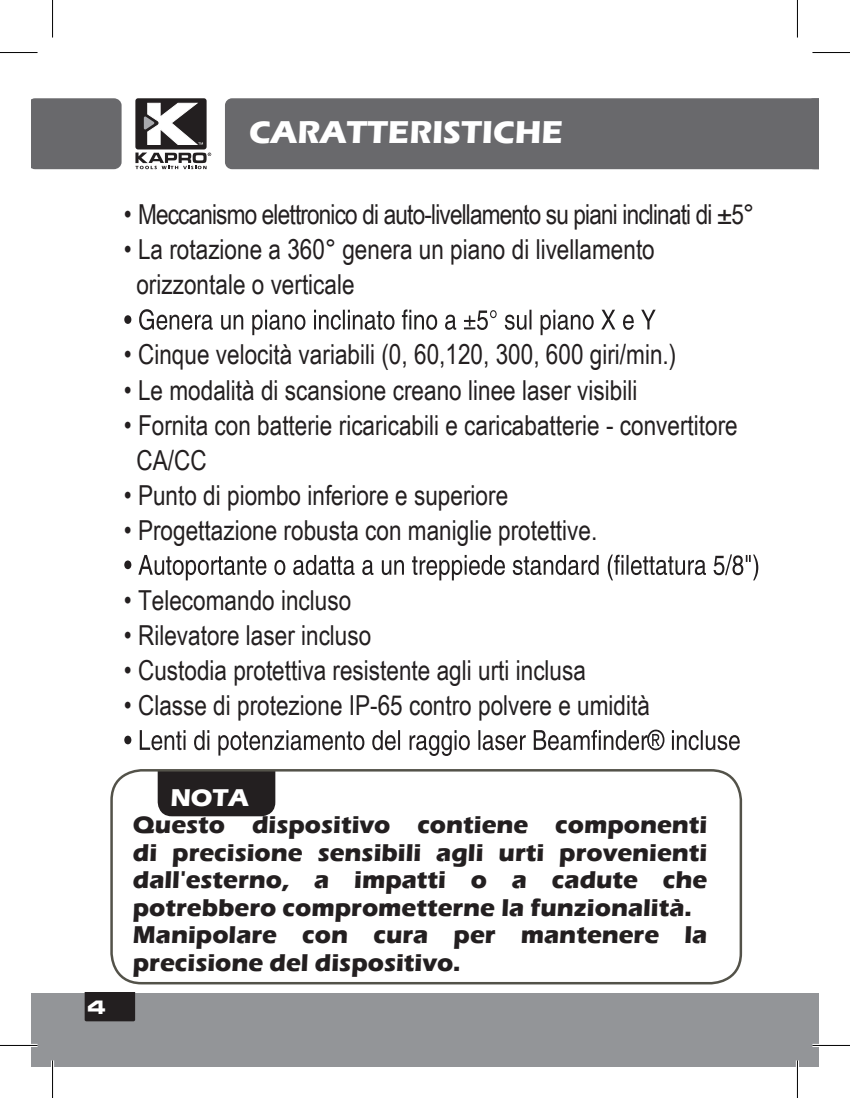
<style>
.page{position:relative;width:850px;height:1098px;background:#fff}
.page>*{position:absolute;margin:0;border:0;box-sizing:border-box;transform-origin:0 0}
.t1{font:700 32.5px "Eras ITC";color:#fff}
.t2{font:27.5px/35px "Arial Narrow";color:#231f20}
.t3{font:27.5px "Arial Narrow";letter-spacing:-.03em;color:#231f20}
.t4{font:700 25px/27.5px "Eras ITC";color:#231f20}
.t5{font:700 25px "Eras ITC";color:#fff}
.t6{font:20px "Microgramma D Bold Exte";color:#fff}
</style>
<div class="page">
<div style="left:31px;top:992px;width:787px;height:74px;background:#939598"></div>
<svg style="left:85px;top:992px;width:50px;height:29px"></svg>
<div style="left:135px;top:98px;width:71px;height:51px;background:#231f20;border-radius:3px"></div>
<svg style="left:135px;top:152px;width:76px;height:17px"></svg>
<svg style="left:144px;top:103px;width:59px;height:42px"></svg>
<div style="left:31px;top:98px;width:90px;height:71px;background:#69696c"></div>
<div style="left:225px;top:98px;width:579px;height:71px;background:#69696c"></div>
<svg style="left:804px;top:98px;width:14px;height:71px"></svg>
<div style="left:158px;top:771px;width:117px;height:45px;background:#231f20"></div>
<div style="left:110px;top:768px;width:631px;height:216px;border:2px solid #535249;border-radius:30px"></div>
<svg style="left:124px;top:309px;width:531px;height:26px"></svg>
<svg style="left:124px;top:554px;width:634px;height:26px"></svg>
<svg style="left:124px;top:729px;width:615px;height:26px"></svg>
<hr style="left:0;top:1043px;width:38px;height:3px;background:#fff">
<hr style="left:812px;top:1043px;width:37px;height:3px;background:#fff">
<hr style="left:51px;top:1060px;width:3px;height:37px;background:#fff">
<hr style="left:795px;top:1060px;width:3px;height:37px;background:#fff">
<hr style="left:0;top:52px;width:38px;height:1px;background:#000">
<hr style="left:812px;top:52px;width:37px;height:1px;background:#000">
<hr style="left:0;top:1044px;width:38px;height:1px;background:#000">
<hr style="left:812px;top:1044px;width:37px;height:1px;background:#000">
<hr style="left:52px;top:0;width:1px;height:37px;background:#000">
<hr style="left:52px;top:1060px;width:1px;height:37px;background:#000">
<hr style="left:796px;top:0;width:1px;height:37px;background:#000">
<hr style="left:796px;top:1060px;width:1px;height:37px;background:#000">
<p class="t1" style="left:249px;top:113px;width:315px">CARATTERISTICHE</p>
<p class="t3" style="left:124px;top:194px;width:631px">• Meccanismo elettronico di auto-livellamento su piani inclinati di ±5°</p>
<p class="t2" style="left:136px;top:231px;width:519px;text-indent:-13px">• La rotazione a 360° genera un piano di livellamento orizzontale o verticale</p>
<p class="t2" style="left:124px;top:336px;width:553px">• Cinque velocità variabili (0, 60,120, 300, 600 giri/min.)</p>
<p class="t2" style="left:124px;top:371px;width:515px">• Le modalità di scansione creano linee laser visibili</p>
<p class="t2" style="left:136px;top:406px;width:602px;text-indent:-13px">• Fornita con batterie ricaricabili e caricabatterie - convertitore<br>CA/CC</p>
<p class="t2" style="left:124px;top:476px;width:385px">• Punto di piombo inferiore e superiore</p>
<p class="t2" style="left:124px;top:511px;width:474px">• Progettazione robusta con maniglie protettive.</p>
<p class="t2" style="left:124px;top:581px;width:229px">• Telecomando incluso</p>
<p class="t2" style="left:124px;top:616px;width:249px">• Rilevatore laser incluso</p>
<p class="t2" style="left:124px;top:651px;width:463px">• Custodia protettiva resistente agli urti inclusa</p>
<p class="t2" style="left:124px;top:686px;width:527px">• Classe di protezione IP-65 contro polvere e umidità</p>
<p class="t6" style="left:87px;top:993px;width:20px">4</p>
<p class="t5" style="left:170px;top:782px;width:80px">NOTA</p>
<p class="t4" style="left:133px;top:810px;width:575px">Questo dispositivo contiene componenti di precisione sensibili agli urti provenienti dall'esterno, a impatti o a cadute che potrebbero comprometterne la funzionalità.<br>Manipolare con cura per mantenere la precisione del dispositivo.</p>
</div>
